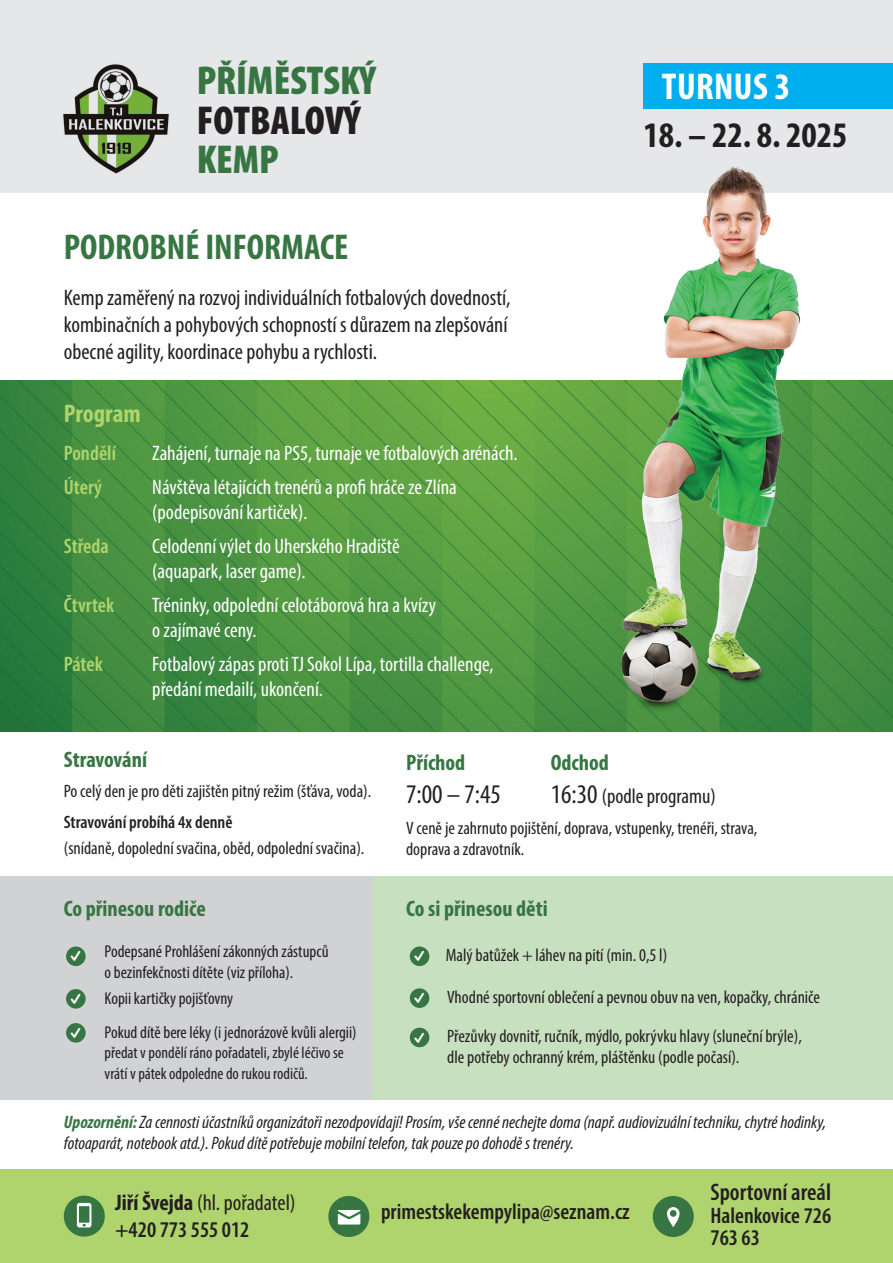
<style>
.page{position:relative;width:893px;height:1263px;background:#fff}
.page>*{position:absolute;margin:0;border:0;box-sizing:border-box;transform-origin:0 0}
.t1{font:50.1px "Entypo";color:#fff}
.t2{font:900 condensed 40.5px "Myriad Pro";color:#377643}
.t3{font:900 condensed 40.5px "Myriad Pro";color:#231f20}
.t4{font:700 condensed 37.5px "Myriad Pro";letter-spacing:.01em;color:#fff}
.t5{font:700 condensed 36px "Myriad Pro";color:#377643}
.t6{font:700 condensed 36px "Myriad Pro";color:#231f20}
.t7{font:28.65px/41.8px "Entypo";color:#fff}
.t8{font:condensed 27px "Myriad Pro";color:#231f20}
.t9{font:700 condensed 25.5px "Myriad Pro";color:#b0d46d}
.t10{font:600 condensed 24px "Myriad Pro";color:#231f20}
.t11{font:condensed 22.5px/27px "Myriad Pro";color:#231f20}
.t12{font:600 condensed 22.5px/22.5px "Myriad Pro";color:#231f20}
.t13{font:700 condensed 22.5px "Myriad Pro";color:#377643}
.t14{font:condensed 21px/25.2px "Myriad Pro";color:#fff}
.t15{font:600 condensed 21px "Myriad Pro";color:#b0d46d}
.t16{font:condensed 21px "Myriad Pro";color:#231f20}
.t17{font:condensed 18px/38.2px "Myriad Pro";color:#231f20}
.t18{font:italic condensed 18px/21.6px "Myriad Pro";color:#231f20}
.t19{font:600 condensed 18px "Myriad Pro";color:#231f20}
.t20{font:condensed 17.25px/20.7px "Myriad Pro";color:#231f20}
.t21{font:condensed 16.5px/20.7px "Myriad Pro";color:#231f20}
.s1{font-size:27px}
.s2{font-weight:700;color:#377643}
.s3{font-weight:700}
</style>
<div class="page">
<div style="left:0;top:0;width:893px;height:193px;background:#e6e7e9"></div>
<img style="left:0;top:381px;width:893px;height:350px">
<div style="left:0;top:876px;width:373px;height:223px;background:#d1d2d4"></div>
<div style="left:373px;top:876px;width:520px;height:223px;background:#c7e0bf"></div>
<div style="left:66px;top:946px;width:20px;height:20px;background:#377643;border-radius:50%"></div>
<div style="left:410px;top:946px;width:19px;height:20px;background:#377643;border-radius:50%"></div>
<div style="left:410px;top:988px;width:19px;height:20px;background:#377643;border-radius:50%"></div>
<div style="left:410px;top:1028px;width:19px;height:19px;background:#377643;border-radius:50%"></div>
<div style="left:66px;top:989px;width:20px;height:19px;background:#377643;border-radius:50%"></div>
<div style="left:66px;top:1023px;width:20px;height:19px;background:#377643;border-radius:50%"></div>
<img style="left:612px;top:166px;width:196px;height:555px">
<div style="left:0;top:1169px;width:893px;height:94px;background:#b0d46d"></div>
<div style="left:64px;top:1195px;width:41px;height:41px;background:#377643;border-radius:50%"></div>
<div style="left:328px;top:1196px;width:41px;height:41px;background:#377643;border-radius:50%"></div>
<img style="left:63px;top:64px;width:106px;height:110px">
<div style="left:643px;top:64px;width:250px;height:45px;background:#00aeef"></div>
<div style="left:653px;top:1196px;width:41px;height:41px;background:#377643;border-radius:50%"></div>
<h2 class="t2" style="left:197px;top:55px;width:181px">PŘÍMĚSTSKÝ</h2>
<h2 class="t3" style="left:197px;top:94px;width:165px">FOTBALOVÝ</h2>
<h2 class="t2" style="left:197px;top:133px;width:84px">KEMP</h2>
<h3 class="t5" style="left:64px;top:224px;width:286px">PODROBNÉ INFORMACE</h3>
<p class="t11" style="left:64px;top:284px;width:448px">Kemp zaměřený na rozvoj individuálních fotbalových dovedností, kombinačních a pohybových schopností s důrazem na zlepšování obecné agility, koordinace pohybu a rychlosti.</p>
<h3 class="t9" style="left:64px;top:398px;width:79px">Program</h3>
<p class="t15" style="left:64px;top:441px;width:54px">Pondělí</p>
<p class="t14" style="left:152px;top:441px;width:367px">Zahájení, turnaje na PS5, turnaje ve fotbalových arénách.</p>
<p class="t15" style="left:64px;top:474px;width:40px">Úterý</p>
<p class="t14" style="left:152px;top:474px;width:306px">Návštěva létajících trenérů a profi hráče ze Zlína (podepisování kartiček).</p>
<p class="t15" style="left:64px;top:533px;width:47px">Středa</p>
<p class="t14" style="left:152px;top:533px;width:249px">Celodenní výlet do Uherského Hradiště (aquapark, laser game).</p>
<p class="t15" style="left:64px;top:592px;width:52px">Čtvrtek</p>
<p class="t14" style="left:152px;top:592px;width:285px">Tréninky, odpolední celotáborová hra a kvízy o zajímavé ceny.</p>
<p class="t15" style="left:64px;top:651px;width:40px">Pátek</p>
<p class="t14" style="left:152px;top:651px;width:343px">Fotbalový zápas proti TJ Sokol Lípa, tortilla challenge, předání medailí, ukončení.</p>
<h3 class="t4" style="left:662px;top:63px;width:130px">TURNUS 3</h3>
<h3 class="t6" style="left:643px;top:113px;width:206px">18. – 22. 8. 2025</h3>
<p class="t13" style="left:64px;top:745px;width:85px">Stravování</p>
<p class="t17" style="left:64px;top:772px;width:309px">Po celý den je pro děti zajištěn pitný režim (šťáva, voda).</p>
<p class="t19" style="left:64px;top:811px;width:170px">Stravování probíhá 4x denně</p>
<p class="t17" style="left:64px;top:829px;width:302px">(snídaně, dopolední svačina, oběd, odpolední svačina).</p>
<p class="t13" style="left:406px;top:748px;width:61px">Příchod</p>
<h3 class="t8" style="left:406px;top:777px;width:96px">7:00 – 7:45</h3>
<p class="t13" style="left:551px;top:748px;width:60px">Odchod</p>
<p class="t16" style="left:551px;top:783px;width:167px"><span class="s1">16:30</span> (podle programu)</p>
<p class="t17" style="left:406px;top:816px;width:353px;line-height:21.6px">V ceně je zahrnuto pojištění, doprava, vstupenky, trenéři, strava, doprava a zdravotník.</p>
<p class="t13" style="left:64px;top:894px;width:144px">Co přinesou rodiče</p>
<p class="t13" style="left:406px;top:894px;width:143px">Co si přinesou děti</p>
<h3 class="t7" style="left:69px;top:932px;width:14px">W</h3>
<h3 class="t7" style="left:413px;top:932px;width:14px">W<br>W</h3>
<h3 class="t7" style="left:413px;top:1014px;width:14px">W</h3>
<p class="t20" style="left:105px;top:941px;width:225px">Podepsané Prohlášení zákonných zástupců o bezinfekčnosti dítěte (viz příloha).</p>
<p class="t20" style="left:105px;top:988px;width:130px">Kopii kartičky pojišťovny</p>
<p class="t17" style="left:446px;top:936px;width:223px">Malý batůžek + láhev na pití (min. 0,5 l)</p>
<p class="t17" style="left:447px;top:978px;width:374px">Vhodné sportovní oblečení a pevnou obuv na ven, kopačky, chrániče<br>Přezůvky dovnitř, ručník, mýdlo, pokrývku hlavy (sluneční brýle),</p>
<p class="t17" style="left:447px;top:1038px;width:294px">dle potřeby ochranný krém, pláštěnku (podle počasí).</p>
<h3 class="t7" style="left:69px;top:979px;width:14px;line-height:34px">W<br>W</h3>
<p class="t20" style="left:105px;top:1022px;width:254px">Pokud dítě bere léky (i jednorázově kvůli alergii)</p>
<p class="t21" style="left:105px;top:1042px;width:241px">předat v pondělí ráno pořadateli, zbylé léčivo se vrátí v pátek odpoledne do rukou rodičů.</p>
<p class="t18" style="left:64px;top:1111px;width:764px"><span class="s2">Upozornění:</span> Za cennosti účastníků organizátoři nezodpovídají! Prosím, vše cenné nechejte doma (např. audiovizuální techniku, chytré hodinky, fotoaparát, notebook atd.). Pokud dítě potřebuje mobilní telefon, tak pouze po dohodě s trenéry.</p>
<h1 class="t1" style="left:74px;top:1181px;width:21px">"</h1>
<p class="t11" style="left:115px;top:1189px;width:182px"><span class="s3">Jiří Švejda</span> (hl. pořadatel)</p>
<p class="t12" style="left:115px;top:1218px;width:136px">+420 773 555 012</p>
<h1 class="t1" style="left:335px;top:1183px;width:29px">%</h1>
<p class="t12" style="left:381px;top:1200px;width:250px">primestskekempylipa@seznam.cz</p>
<h1 class="t1" style="left:664px;top:1183px;width:19px">0</h1>
<h3 class="t10" style="left:710px;top:1177px;width:122px">Sportovní areál</h3>
<p class="t12" style="left:710px;top:1203px;width:122px">Halenkovice 726<br>763 63</p>
</div>
